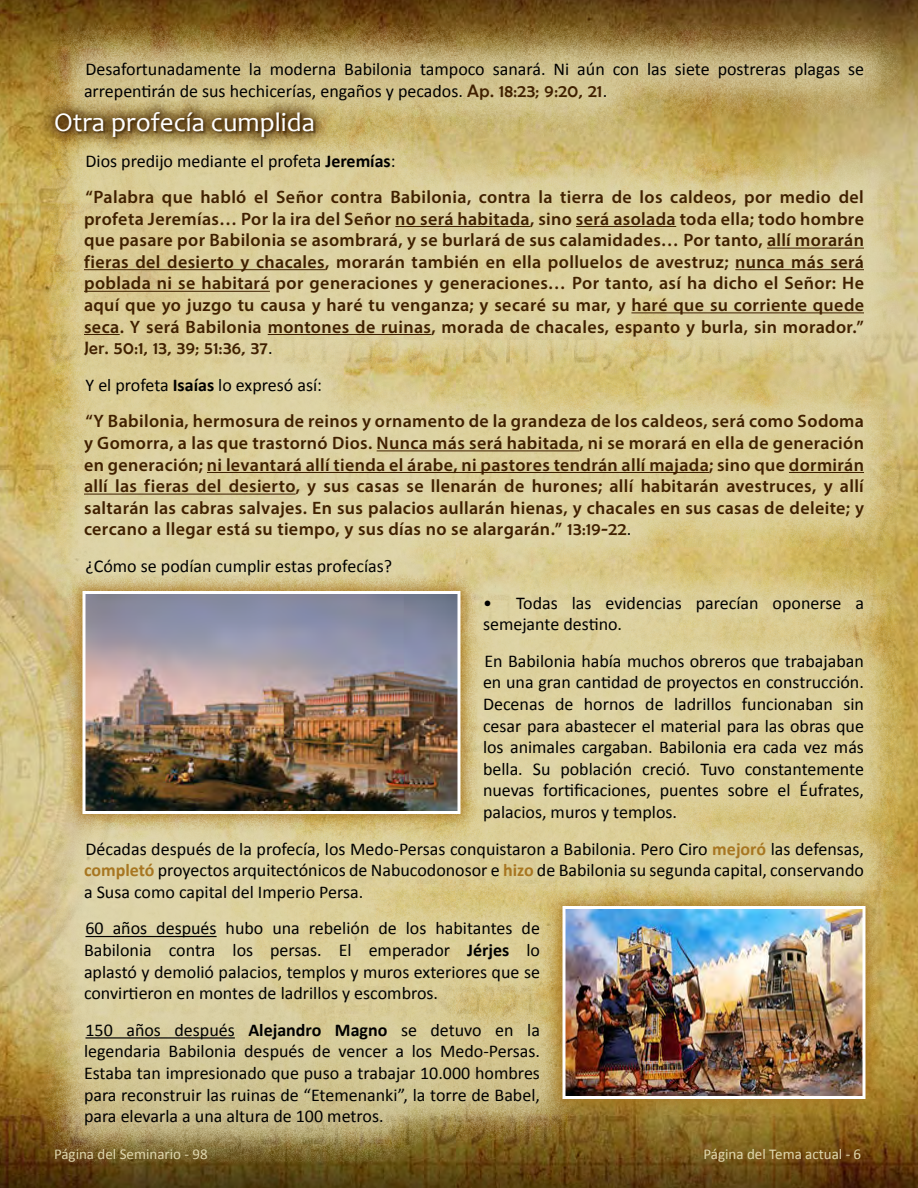
<style>
.page{position:relative;width:918px;height:1188px;background:#fff}
.page>*{position:absolute;margin:0;border:0;box-sizing:border-box;transform-origin:0 0}
.t1{font:27px "Candara";color:#fff}
.t2{font:18px/21.6px "Calibri";color:#000;text-align:justify}
.t3{font:600 18px/21.6px "Myriad Pro";letter-spacing:.02em;color:#402000;text-align:justify}
.t4{font:18px "Berlin Sans FB";letter-spacing:.025em;color:#402000}
.t5{font:15px "Calibri";color:#e0d8af}
.s1{font-family:"Berlin Sans FB";color:#402000}
.s2{font-weight:700}
.s3{font-family:"Calibri";color:#000}
.s4{font-family:"Berlin Sans FB";font-weight:400}
.s5{font-family:"Calibri";font-weight:400;color:#000}
.s6{font-weight:700;color:#a77621}
</style>
<div class="page">
<img style="left:0;top:0;width:918px;height:1188px">
<div style="left:41px;top:19px;width:866px;height:124px;background:#e0d8af;opacity:.79"></div>
<div style="left:40px;top:111px;width:868px;height:1057px;background:#e0d8af;opacity:.79"></div>
<hr style="left:395px;top:226px;width:135px;height:1px;background:#402000">
<hr style="left:576px;top:226px;width:100px;height:1px;background:#402000">
<hr style="left:767px;top:248px;width:97px;height:1px;background:#402000">
<hr style="left:84px;top:269px;width:241px;height:1px;background:#402000">
<hr style="left:735px;top:269px;width:129px;height:1px;background:#402000">
<hr style="left:84px;top:291px;width:186px;height:1px;background:#402000">
<hr style="left:631px;top:312px;width:233px;height:1px;background:#402000">
<hr style="left:84px;top:334px;width:36px;height:1px;background:#402000">
<hr style="left:268px;top:334px;width:163px;height:1px;background:#402000">
<hr style="left:377px;top:450px;width:202px;height:1px;background:#402000">
<hr style="left:207px;top:472px;width:502px;height:1px;background:#402000">
<hr style="left:789px;top:472px;width:75px;height:1px;background:#402000">
<hr style="left:84px;top:494px;width:212px;height:1px;background:#402000">
<hr style="left:86px;top:936px;width:131px;height:1px;background:#000">
<hr style="left:86px;top:1037px;width:149px;height:2px;background:#000">
<div style="left:65px;top:574px;width:413px;height:258px;background:#a77621;opacity:.85"></div>
<img style="left:86px;top:595px;width:370px;height:215px">
<div style="left:82px;top:591px;width:378px;height:223px;border:3px solid #fff"></div>
<div style="left:545px;top:889px;width:338px;height:228px;background:#a77621;opacity:.85"></div>
<img style="left:566px;top:910px;width:296px;height:185px">
<div style="left:562px;top:906px;width:304px;height:193px;border:3px solid #fff"></div>
<div style="left:40px;top:96px;width:289px;height:56px;background:#402000;opacity:.75"></div>
<p class="t2" style="left:84px;top:58px;width:781px">Desafortunadamente la moderna Babilonia tampoco sanará. Ni aún con las siete postreras plagas se arrepentirán de sus hechicerías, engaños y pecados. <span class="s1">Ap. 18:23; 9:20, 21</span>.</p>
<h1 class="t1" style="left:54px;top:105px;width:262px">Otra profecía cumplida</h1>
<p class="t2" style="left:86px;top:150px;width:312px">Dios predijo mediante el profeta <span class="s2">Jeremías</span>:</p>
<p class="t3" style="left:84px;top:186px;width:782px">“Palabra que habló el Señor contra Babilonia, contra la tierra de los caldeos, por medio del profeta Jeremías… Por la ira del Señor no será habitada, sino será asolada toda ella; todo hombre que pasare por Babilonia se asombrará, y se burlará de sus calamidades… Por tanto, allí morarán fieras del desierto y chacales, morarán también en ella polluelos de avestruz; nunca más será poblada ni se habitará por generaciones y generaciones… Por tanto, así ha dicho el Señor: He aquí que yo juzgo tu causa y haré tu venganza; y secaré su mar, y haré que su corriente quede seca. Y será Babilonia montones de ruinas, morada de chacales, espanto y burla, sin morador.”</p>
<p class="t4" style="left:84px;top:338px;width:190px">Jer. 50:1, 13, 39; 51:36, 37<span class="s3">.</span></p>
<p class="t2" style="left:86px;top:374px;width:238px">Y el profeta <span class="s2">Isaías</span> lo expresó así:</p>
<p class="t3" style="left:84px;top:410px;width:782px">“Y Babilonia, hermosura de reinos y ornamento de la grandeza de los caldeos, será como Sodoma y Gomorra, a las que trastornó Dios. Nunca más será habitada, ni se morará en ella de generación en generación; ni levantará allí tienda el árabe, ni pastores tendrán allí majada; sino que dormirán allí las fieras del desierto, y sus casas se llenarán de hurones; allí habitarán avestruces, y allí saltarán las cabras salvajes. En sus palacios aullarán hienas, y chacales en sus casas de deleite; y cercano a llegar está su tiempo, y sus días no se alargarán.” <span class="s4">13:19-22</span><span class="s5">.</span></p>
<p class="t2" style="left:86px;top:555px;width:308px">¿Cómo se podían cumplir estas profecías?</p>
<p class="t2" style="left:483px;top:592px;width:383px">• Todas las evidencias parecían oponerse a semejante destino.</p>
<p class="t2" style="left:483px;top:650px;width:383px">En Babilonia había muchos obreros que trabajaban en una gran cantidad de proyectos en construcción.<br>Decenas de hornos de ladrillos funcionaban sin cesar para abastecer el material para las obras que los animales cargaban. Babilonia era cada vez más bella. Su población creció. Tuvo constantemente nuevas fortificaciones, puentes sobre el Éufrates, palacios, muros y templos.</p>
<p class="t2" style="left:84px;top:838px;width:782px">Décadas después de la profecía, los Medo-Persas conquistaron a Babilonia. Pero Ciro <span class="s6">mejoró</span> las defensas, <span class="s6">completó</span> proyectos arquitectónicos de Nabucodonosor e <span class="s6">hizo</span> de Babilonia su segunda capital, conservando a Susa como capital del Imperio Persa.</p>
<p class="t2" style="left:84px;top:918px;width:458px">60 años después hubo una rebelión de los habitantes de Babilonia contra los persas. El emperador <span class="s2">Jérjes</span> lo aplastó y demolió palacios, templos y muros exteriores que se convirtieron en montes de ladrillos y escombros.</p>
<p class="t2" style="left:84px;top:1019px;width:458px">150 años después <span class="s2">Alejandro Magno</span> se detuvo en la legendaria Babilonia después de vencer a los Medo-Persas.<br>Estaba tan impresionado que puso a trabajar 10.000 hombres para reconstruir las ruinas de “Etemenanki”, la torre de Babel, para elevarla a una altura de 100 metros.</p>
<p class="t5" style="left:54px;top:1144px;width:155px">Página del Seminario - 98</p>
<p class="t5" style="left:704px;top:1144px;width:159px">Página del Tema actual - 6</p>
</div>
